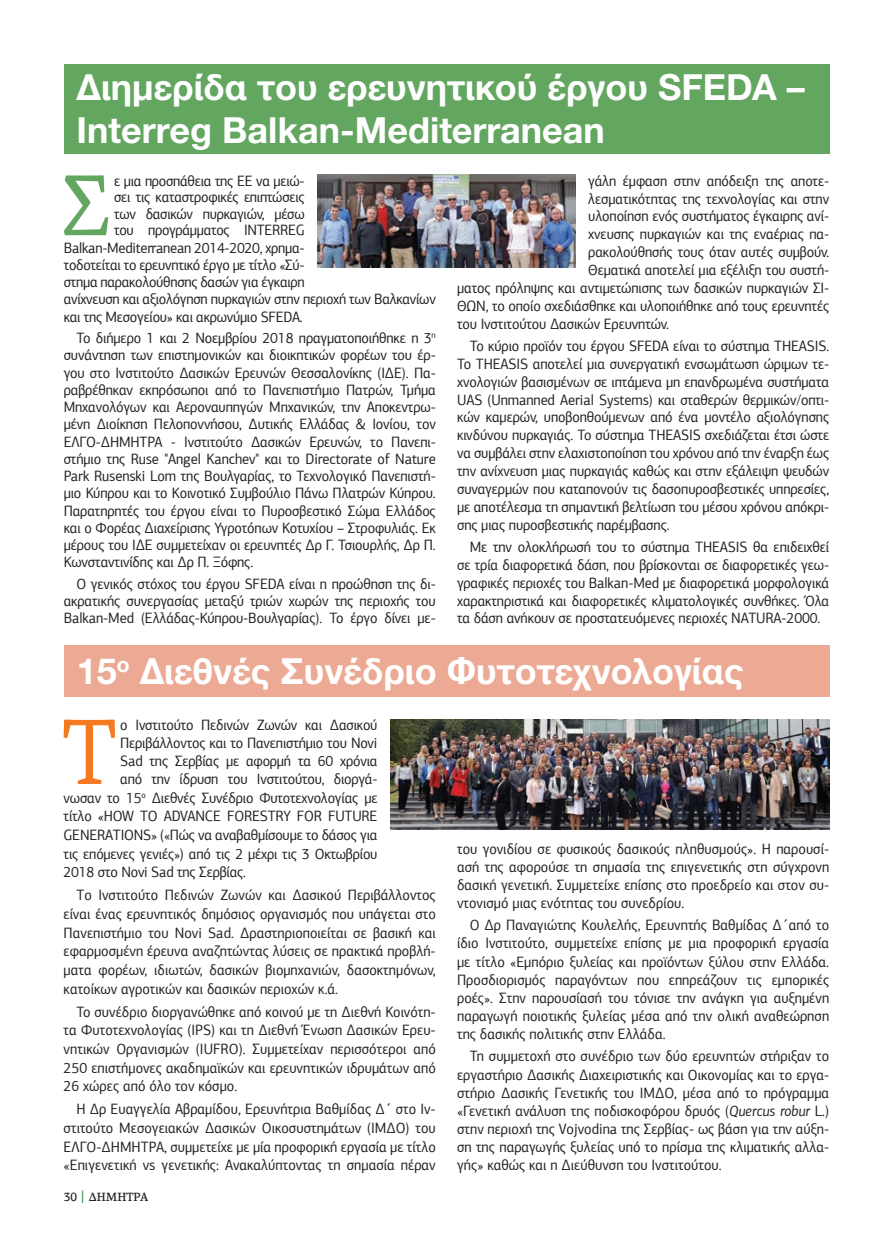
<style>
.page{position:relative;width:893px;height:1234px;background:#fff}
.page>*{position:absolute;margin:0;border:0;box-sizing:border-box;transform-origin:0 0}
.KEIMENO{font:93.3px "PF Agora Serif Pro";color:#f47921;scale:.94 1}
.KEIMENO-2{font:86.7px "PF Agora Serif Pro";color:#63a660;scale:.94 1}
.TITLOS_MIKROS{font:700 36px/43.2px "Helvetica Neue LTW1 G";color:#fff}
.KEIMENO-3{font:15px/18.1px "PF Agora Sans Pro";letter-spacing:-.01em;color:#231f20;text-align:justify;scale:.94 1}
.t1{font:500 12px "PF Agora Serif Pro";color:#231f20;scale:.94 1}
.s1{font-style:italic}
.s2{font-family:"PF Agora Sans Pro";font-size:15px;color:#329945}
</style>
<div class="page">
<div style="left:64px;top:645px;width:765px;height:51px;background:#ecaa94"></div>
<div style="left:64px;top:64px;width:765px;height:89px;background:#63a660"></div>
<img style="left:317px;top:174px;width:258px;height:93px">
<img style="left:390px;top:719px;width:439px;height:110px">
<p class="TITLOS_MIKROS" style="left:77px;top:65px;width:730px">Διημερίδα του ερευνητικού έργου SFEDA –<br>Interreg Balkan-Mediterranean</p>
<p class="KEIMENO-2" style="left:62px;top:154px;width:53px">Σ</p>
<p class="KEIMENO-3" style="left:114px;top:171px;width:204px">ε μια προσπάθεια της ΕΕ να μειώ-</p>
<p class="KEIMENO-3" style="left:588px;top:171px;width:258px">γάλη έμφαση στην απόδειξη της αποτε-</p>
<p class="KEIMENO-3" style="left:588px;top:189px;width:258px">λεσματικότητας της τεχνολογίας και στην</p>
<p class="KEIMENO-3" style="left:588px;top:207px;width:258px">υλοποίηση ενός συστήματος έγκαιρης ανί-</p>
<p class="KEIMENO-3" style="left:588px;top:225px;width:258px">χνευσης πυρκαγιών και της εναέριας πα-</p>
<p class="KEIMENO-3" style="left:588px;top:243px;width:258px">ρακολούθησής τους όταν αυτές συμβούν.</p>
<p class="KEIMENO-3" style="left:588px;top:261px;width:258px">Θεματικά αποτελεί μια εξέλιξη του συστή-</p>
<p class="KEIMENO-3" style="left:457px;top:279px;width:397px">ματος πρόληψης και αντιμετώπισης των δασικών πυρκαγιών ΣΙ-</p>
<p class="KEIMENO-3" style="left:457px;top:296px;width:397px">ΘΩΝ, το οποίο σχεδιάσθηκε και υλοποιήθηκε από τους ερευνητές</p>
<p class="KEIMENO-3" style="left:457px;top:314px;width:227px">του Ινστιτούτου Δασικών Ερευνητών.</p>
<p class="KEIMENO-3" style="left:457px;top:337px;width:397px;text-indent:13px">Το κύριο προϊόν του έργου SFEDA είναι το σύστημα THEASIS.<br>Το THEASIS αποτελεί μια συνεργατική ενσωμάτωση ώριμων τε&shy;χνολογιών βασισμένων σε ιπτάμενα μη επανδρωμένα συστήματα UAS (Unmanned Aerial Systems) και σταθερών θερμικών/οπτι&shy;κών καμερών, υποβοηθούμενων από ένα μοντέλο αξιολόγησης κινδύνου πυρκαγιάς. Το σύστημα THEASIS σχεδιάζεται έτσι ώστε να συμβάλει στην ελαχιστοποίηση του χρόνου από την έναρξη έως την ανίχνευση μιας πυρκαγιάς καθώς και στην εξάλειψη ψευδών συναγερμών που καταπονούν τις δασοπυροσβεστικές υπηρεσίες, με αποτέλεσμα τη σημαντική βελτίωση του μέσου χρόνου απόκρι&shy;σης μιας πυροσβεστικής παρέμβασης.</p>
<p class="KEIMENO-3" style="left:457px;top:537px;width:397px;text-indent:13px">Με την ολοκλήρωσή του το σύστημα THEASIS θα επιδειχθεί σε τρία διαφορετικά δάση, που βρίσκονται σε διαφορετικές γεω&shy;γραφικές περιοχές του Balkan-Med με διαφορετικά μορφολογικά χαρακτηριστικά και διαφορετικές κλιματολογικές συνθήκες. Όλα τα δάση ανήκουν σε προστατευόμενες περιοχές NATURA-2000.</p>
<p class="KEIMENO-3" style="left:114px;top:188px;width:204px">σει τις καταστροφικές επιπτώσεις</p>
<p class="KEIMENO-3" style="left:114px;top:204px;width:204px">των δασικών πυρκαγιών, μέσω</p>
<p class="KEIMENO-3" style="left:114px;top:221px;width:204px">του προγράμματος INTERREG</p>
<p class="KEIMENO-3" style="left:64px;top:238px;width:258px">Balkan-Mediterranean 2014-2020, χρημα-</p>
<p class="KEIMENO-3" style="left:64px;top:255px;width:258px">τοδοτείται το ερευνητικό έργο με τίτλο «Σύ-</p>
<p class="KEIMENO-3" style="left:64px;top:273px;width:258px">στημα παρακολούθησης δασών για έγκαιρη</p>
<p class="KEIMENO-3" style="left:64px;top:290px;width:397px">ανίχνευση και αξιολόγηση πυρκαγιών στην περιοχή των Βαλκανίων</p>
<p class="KEIMENO-3" style="left:64px;top:307px;width:256px">και της Μεσογείου» και ακρωνύμιο SFEDA.</p>
<p class="KEIMENO-3" style="left:64px;top:329px;width:397px;line-height:17.2px;text-indent:13px">Το διήμερο 1 και 2 Νοεμβρίου 2018 πραγματοποιήθηκε η 3<sup>η </sup>συνάντηση των επιστημονικών και διοικητικών φορέων του έρ&shy;γου στο Ινστιτούτο Δασικών Ερευνών Θεσσαλονίκης (ΙΔΕ). Πα&shy;ραβρέθηκαν εκπρόσωποι από το Πανεπιστήμιο Πατρών, Τμήμα Μηχανολόγων και Αεροναυπηγών Μηχανικών, την Αποκεντρω&shy;μένη Διοίκηση Πελοποννήσου, Δυτικής Ελλάδας &amp; Ιονίου, τον ΕΛΓΟ-ΔΗΜΗΤΡΑ - Ινστιτούτο Δασικών Ερευνών, το Πανεπι&shy;στήμιο της Ruse "Angel Kanchev" και το Directorate of Nature Park Rusenski Lom της Βουλγαρίας, το Τεχνολογικό Πανεπιστή&shy;μιο Κύπρου και το Κοινοτικό Συμβούλιο Πάνω Πλατρών Κύπρου.<br>Παρατηρητές του έργου είναι το Πυροσβεστικό Σώμα Ελλάδος και ο Φορέας Διαχείρισης Υγροτόπων Κοτυχίου – Στροφυλιάς. Εκ μέρους του ΙΔΕ συμμετείχαν οι ερευνητές Δρ Γ. Τσιουρλής, Δρ Π.<br>Κωνσταντινίδης και Δρ Π. Ξόφης.</p>
<p class="KEIMENO-3" style="left:64px;top:575px;width:397px;line-height:17.2px;text-indent:13px">Ο γενικός στόχος του έργου SFEDA είναι η προώθηση της δι&shy;ακρατικής συνεργασίας μεταξύ τριών χωρών της περιοχής του Balkan-Med (Ελλάδας-Κύπρου-Βουλγαρίας). Το έργο δίνει με-</p>
<p class="TITLOS_MIKROS" style="left:77px;top:649px;width:668px">15<sup>ο</sup> Διεθνές Συνέδριο Φυτοτεχνολογίας</p>
<p class="KEIMENO" style="left:63px;top:696px;width:58px">T</p>
<p class="KEIMENO-3" style="left:120px;top:715px;width:275px">o Ινστιτούτο Πεδινών Ζωνών και Δασικού</p>
<p class="KEIMENO-3" style="left:120px;top:733px;width:275px">Περιβάλλοντος και το Πανεπιστήμιο του Novi</p>
<p class="KEIMENO-3" style="left:120px;top:751px;width:275px">Sad της Σερβίας με αφορμή τα 60 χρόνια</p>
<p class="KEIMENO-3" style="left:120px;top:769px;width:275px">από την ίδρυση του Ινστιτούτου, διοργά-</p>
<p class="KEIMENO-3" style="left:64px;top:788px;width:335px">νωσαν το 15<sup>ο</sup> Διεθνές Συνέδριο Φυτοτεχνολογίας με</p>
<p class="KEIMENO-3" style="left:64px;top:807px;width:335px">τίτλο «HOW TO ADVANCE FORESTRY FOR FUTURE</p>
<p class="KEIMENO-3" style="left:64px;top:825px;width:335px">GENERATIONS» («Πώς να αναβαθμίσουμε το δάσος για</p>
<p class="KEIMENO-3" style="left:64px;top:844px;width:335px">τις επόμενες γενιές») από τις 2 μέχρι τις 3 Οκτωβρίου</p>
<p class="KEIMENO-3" style="left:64px;top:862px;width:196px">2018 στο Novi Sad της Σερβίας.</p>
<p class="KEIMENO-3" style="left:64px;top:885px;width:397px;line-height:18.6px;text-indent:13px">To Ινστιτούτο Πεδινών Ζωνών και Δασικού Περιβάλλοντος είναι ένας ερευνητικός δημόσιος οργανισμός που υπάγεται στο Πανεπιστήμιο του Novi Sad. Δραστηριοποιείται σε βασική και εφαρμοσμένη έρευνα αναζητώντας λύσεις σε πρακτικά προβλή&shy;ματα φορέων, ιδιωτών, δασικών βιομηχανιών, δασοκτημόνων, κατοίκων αγροτικών και δασικών περιοχών κ.ά.</p>
<p class="KEIMENO-3" style="left:64px;top:1001px;width:397px;line-height:18.6px;text-indent:13px">Το συνέδριο διοργανώθηκε από κοινού με τη Διεθνή Κοινότη&shy;τα Φυτοτεχνολογίας (IPS) και τη Διεθνή Ένωση Δασικών Ερευ&shy;νητικών Οργανισμών (IUFRO). Συμμετείχαν περισσότεροι από 250 επιστήμονες ακαδημαϊκών και ερευνητικών ιδρυμάτων από 26 χώρες από όλο τον κόσμο.</p>
<p class="KEIMENO-3" style="left:64px;top:1099px;width:397px;line-height:18.6px;text-indent:13px">Η Δρ Ευαγγελία Αβραμίδου, Ερευνήτρια Βαθμίδας Δ΄ στο Ιν&shy;στιτούτο Μεσογειακών Δασικών Οικοσυστημάτων (ΙΜΔΟ) του ΕΛΓΟ-ΔΗΜΗΤΡΑ, συμμετείχε με μία προφορική εργασία με τίτλο «Επιγενετική vs γενετικής: Ανακαλύπτοντας τη σημασία πέραν</p>
<p class="KEIMENO-3" style="left:457px;top:839px;width:397px">του γονιδίου σε φυσικούς δασικούς πληθυσμούς». Η παρουσί&shy;ασή της αφορούσε τη σημασία της επιγενετικής στη σύγχρονη δασική γενετική. Συμμετείχε επίσης στο προεδρείο και στον συ&shy;ντονισμό μιας ενότητας του συνεδρίου.</p>
<p class="KEIMENO-3" style="left:457px;top:915px;width:397px;text-indent:13px">Ο Δρ Παναγιώτης Κουλελής, Ερευνητής Βαθμίδας Δ΄από το ίδιο Ινστιτούτο, συμμετείχε επίσης με μια προφορική εργασία με τίτλο «Εμπόριο ξυλείας και προϊόντων ξύλου στην Ελλάδα.<br>Προσδιορισμός παραγόντων που επηρεάζουν τις εμπορικές ροές». Στην παρουσίασή του τόνισε την ανάγκη για αυξημένη παραγωγή ποιοτικής ξυλείας μέσα από την ολική αναθεώρηση της δασικής πολιτικής στην Ελλάδα.</p>
<p class="KEIMENO-3" style="left:457px;top:1046px;width:397px;text-indent:13px">Τη συμμετοχή στο συνέδριο των δύο ερευνητών στήριξαν το εργαστήριο Δασικής Διαχειριστικής και Οικονομίας και το εργα&shy;στήριο Δασικής Γενετικής του ΙΜΔΟ, μέσα από το πρόγραμμα «Γενετική ανάλυση της ποδισκοφόρου δρυός (<span class="s1">Quercus robur</span> L.) στην περιοχή της Vojvodina της Σερβίας- ως βάση για την αύξη&shy;ση της παραγωγής ξυλείας υπό το πρίσμα της κλιματικής αλλα&shy;γής» καθώς και η Διεύθυνση του Ινστιτούτου.</p>
<p class="t1" style="left:64px;top:1189px;width:91px">30 <span class="s2">|</span> ΔΗΜΗΤΡΑ</p>
</div>
